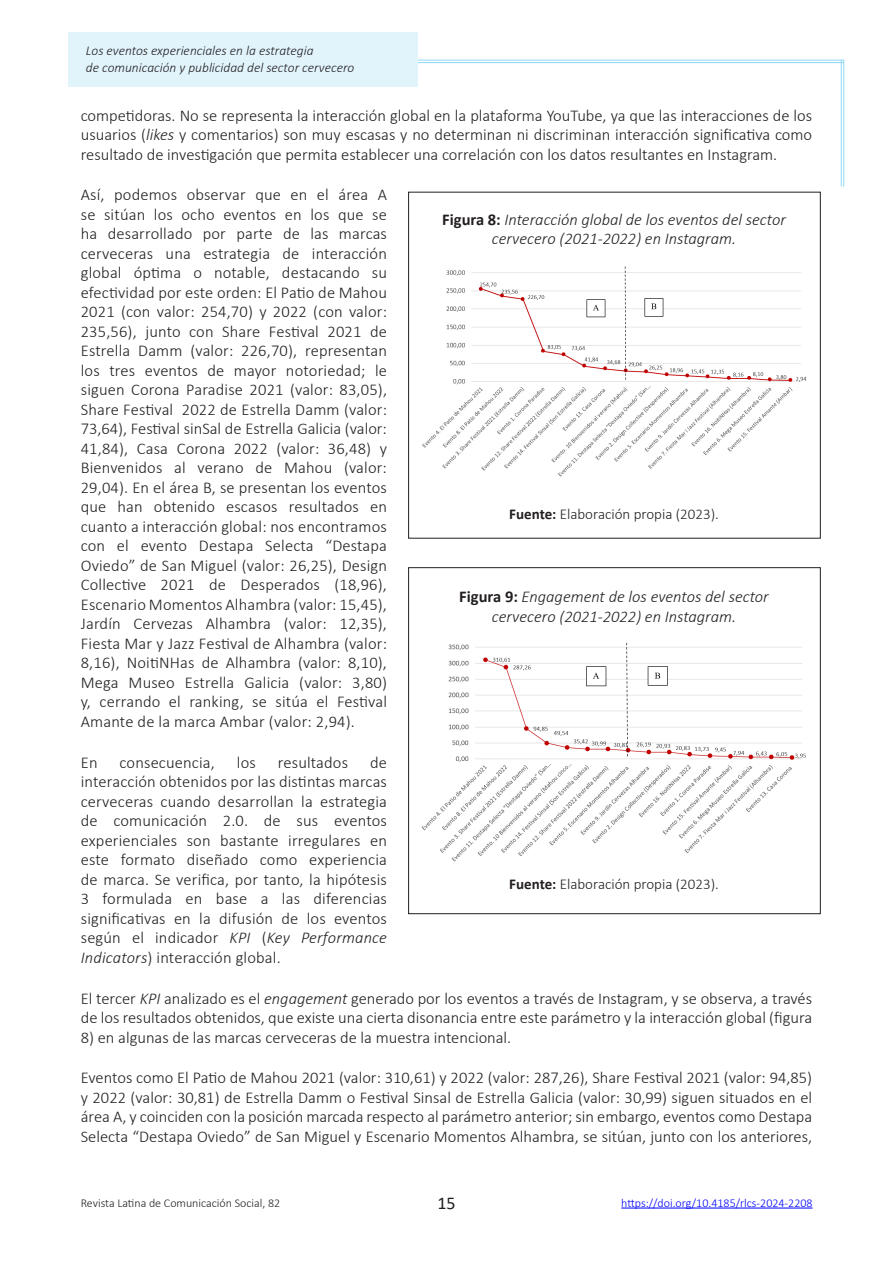
<style>
.page{position:relative;width:893px;height:1263px;background:#fff}
.page>*{position:absolute;margin:0;border:0;box-sizing:border-box;transform-origin:0 0}
.t1{font:18px "Calibri";color:#231f20}
.t2{font:300 16.5px/19.5px "Calibri";color:#231f20;text-align:justify}
.t3{font:italic 300 16.5px/19.5px "Calibri";color:#231f20;text-align:center}
.t4{font:300 15px "Calibri";color:#231f20}
.t5{font:italic 300 13.5px/16.5px "Calibri";color:#231f20}
.t6{font:300 12px "Calibri";color:#00f}
.t7{font:300 12px "Calibri";color:#231f20}
.s1{font-style:italic}
.s2{font-weight:700;font-style:normal}
.s3{font-weight:700}
</style>
<div class="page">
<hr style="left:621px;top:1208px;width:192px;height:1px;background:#00f">
<hr style="left:418px;top:62px;width:426px;height:1px;background:#8dd7f7">
<hr style="left:418px;top:60px;width:426px;height:1px;background:#8dd7f7">
<hr style="left:843px;top:60px;width:1px;height:126px;background:#8dd7f7">
<hr style="left:841px;top:60px;width:1px;height:126px;background:#8dd7f7">
<div style="left:68px;top:32px;width:350px;height:55px;background:#e1f4fc"></div>
<div style="left:408px;top:192px;width:413px;height:347px;border:1px solid #231f20"></div>
<div style="left:408px;top:567px;width:413px;height:347px;border:1px solid #231f20"></div>
<img style="left:422px;top:266px;width:385px;height:211px">
<img style="left:421px;top:642px;width:385px;height:220px">
<p class="t5" style="left:86px;top:43px;width:270px">Los eventos experienciales en la estrategia<br>de comunicación y publicidad del sector cervecero</p>
<p class="t2" style="left:81px;top:105px;width:733px">competidoras. No se representa la interacción global en la plataforma YouTube, ya que las interacciones de los usuarios (<span class="s1">likes</span> y comentarios) son muy escasas y no determinan ni discriminan interacción significativa como resultado de investigación que permita establecer una correlación con los datos resultantes en Instagram.</p>
<p class="t2" style="left:81px;top:185px;width:308px">Así, podemos observar que en el área A se sitúan los ocho eventos en los que se ha desarrollado por parte de las marcas cerveceras una estrategia de interacción global óptima o notable, destacando su efectividad por este orden: El Patio de Mahou 2021 (con valor: 254,70) y 2022 (con valor:<br>235,56), junto con Share Festival 2021 de Estrella Damm (valor: 226,70), representan los tres eventos de mayor notoriedad; le siguen Corona Paradise 2021 (valor: 83,05), Share Festival 2022 de Estrella Damm (valor:<br>73,64), Festival sinSal de Estrella Galicia (valor:<br>41,84), Casa Corona 2022 (valor: 36,48) y Bienvenidos al verano de Mahou (valor:<br>29,04). En el área B, se presentan los eventos que han obtenido escasos resultados en cuanto a interacción global: nos encontramos con el evento Destapa Selecta “Destapa Oviedo” de San Miguel (valor: 26,25), Design Collective 2021 de Desperados (18,96), Escenario Momentos Alhambra (valor: 15,45), Jardín Cervezas Alhambra (valor: 12,35), Fiesta Mar y Jazz Festival de Alhambra (valor:<br>8,16), NoitiNHas de Alhambra (valor: 8,10), Mega Museo Estrella Galicia (valor: 3,80) y, cerrando el ranking, se sitúa el Festival Amante de la marca Ambar (valor: 2,94).</p>
<p class="t2" style="left:81px;top:752px;width:18px">En</p>
<p class="t2" style="left:120px;top:752px;width:97px">consecuencia,</p>
<p class="t2" style="left:237px;top:752px;width:20px">los</p>
<p class="t2" style="left:278px;top:752px;width:72px">resultados</p>
<p class="t3" style="left:442px;top:209px;width:345px"><span class="s2">Figura 8:</span> Interacción global de los eventos del sector cervecero (2021-2022) en Instagram.</p>
<p class="t4" style="left:509px;top:504px;width:211px"><span class="s3">Fuente:</span> Elaboración propia (2023).</p>
<p class="t3" style="left:459px;top:587px;width:311px"><span class="s2">Figura 9:</span> Engagement de los eventos del sector cervecero (2021-2022) en Instagram.</p>
<p class="t2" style="left:81px;top:752px;width:308px;text-indent:289px">de interacción obtenidos por las distintas marcas cerveceras cuando desarrollan la estrategia de comunicación 2.0. de sus eventos experienciales son bastante irregulares en este formato diseñado como experiencia de marca. Se verifica, por tanto, la hipótesis 3 formulada en base a las diferencias significativas en la difusión de los eventos según el indicador <span class="s1">KPI</span> (<span class="s1">Key Performance Indicators</span>) interacción global.</p>
<p class="t2" style="left:81px;top:988px;width:733px">El tercer <span class="s1">KPI</span> analizado es el <span class="s1">engagement</span> generado por los eventos a través de Instagram, y se observa, a través de los resultados obtenidos, que existe una cierta disonancia entre este parámetro y la interacción global (figura</p>
<p class="t2" style="left:81px;top:1027px;width:432px">8) en algunas de las marcas cerveceras de la muestra intencional.</p>
<p class="t2" style="left:81px;top:1068px;width:733px">Eventos como El Patio de Mahou 2021 (valor: 310,61) y 2022 (valor: 287,26), Share Festival 2021 (valor: 94,85) y 2022 (valor: 30,81) de Estrella Damm o Festival Sinsal de Estrella Galicia (valor: 30,99) siguen situados en el área A, y coinciden con la posición marcada respecto al parámetro anterior; sin embargo, eventos como Destapa Selecta “Destapa Oviedo” de San Miguel y Escenario Momentos Alhambra, se sitúan, junto con los anteriores,</p>
<p class="t4" style="left:509px;top:874px;width:211px"><span class="s3">Fuente:</span> Elaboración propia (2023).</p>
<p class="t7" style="left:81px;top:1195px;width:201px">Revista Latina de Comunicación Social, 82</p>
<p class="t1" style="left:437px;top:1190px;width:20px">15</p>
<p class="t6" style="left:621px;top:1195px;width:193px">https://doi.org/10.4185/rlcs-2024-2208</p>
</div>
